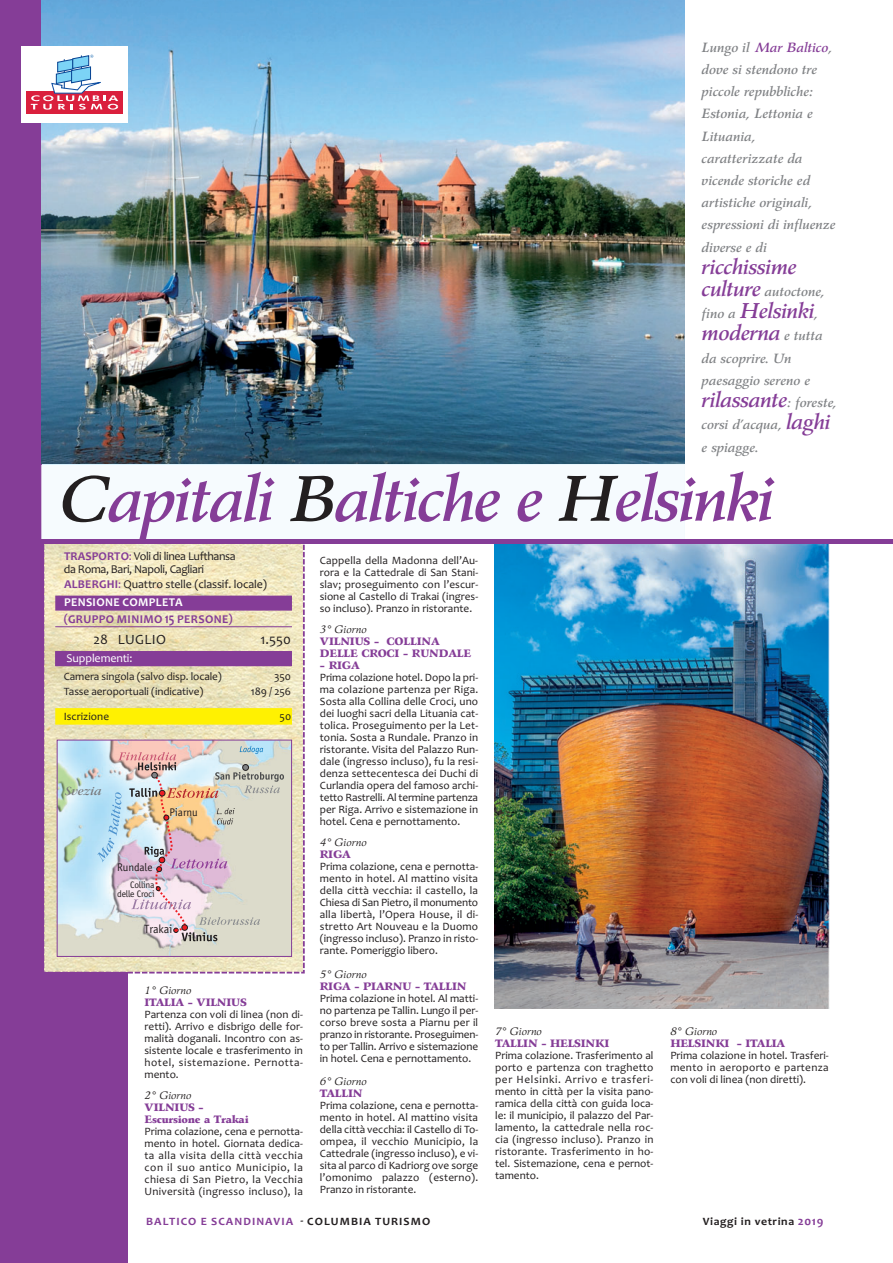
<style>
.page{position:relative;width:893px;height:1263px;background:#fff}
.page>*{position:absolute;margin:0;border:0;box-sizing:border-box;transform-origin:0 0}
.t1{font:italic 500 72px "AT Wile Roman";letter-spacing:-.035em;color:#853d97;scale:1.05 1}
.t2{font:italic 500 24px/22.2px "AT Wile Roman";letter-spacing:-.02em;color:#853d97;scale:1.05 1}
.t3{font:italic 500 15px/22.2px "AT Wile Roman";color:#808285;scale:1.05 1}
.t4{font:14.25px "Candara";letter-spacing:.03em;color:#231f20}
.t5{font:italic 13.05px "Garamond";color:#757679}
.t6{font:900 12px/12px "AT Wile Roman";letter-spacing:-.015em;color:#853d97;scale:1.05 1}
.t7{font:italic 12px "AT Wile Roman";color:#231f20;scale:1.05 1}
.t8{font:12px/13.5px "Candara";letter-spacing:-.03em;color:#231f20}
.t9{font:12px/18px "Candara";letter-spacing:-.01em;color:#231f20}
.t10{font:700 12px "Candara";letter-spacing:.03em;color:#853d97}
.t11{font:12px "Candara";letter-spacing:-.01em;color:#fff}
.t12{font:12px "Officina Sans";letter-spacing:-.01em;color:#231f20}
.t13{font:11.25px/12px "Candara";color:#231f20;text-align:justify}
.t14{font:700 11.25px "Candara";letter-spacing:.09em;color:#853d97;scale:1.05 1}
.t15{font:700 11.25px "Candara";letter-spacing:.05em;color:#231f20;scale:1.05 1}
.t16{font:11.1px "Officina Sans";letter-spacing:-.01em;color:#231f20}
.t17{font:9.45px/9.4px "Officina Sans";letter-spacing:-.025em;color:#231f20;text-align:right}
.s1{color:#853d97}
.s2{font-size:24px;color:#853d97}
.s3{font-size:15px;color:#808285}
.s4{color:#231f20}
.s5{font-weight:700;color:#853d97}
.s6{font-weight:700;color:#fff}
.s7{font-size:14.4px}
.s8{font-size:12px;color:#853d97}
</style>
<div class="page">
<div style="left:0;top:0;width:128px;height:1263px;background:#853d97"></div>
<img style="left:42px;top:1px;width:642px;height:462px">
<img style="left:495px;top:543px;width:334px;height:465px">
<hr style="left:41px;top:465px;width:1px;height:76px;background:#dccfe5">
<div style="left:42px;top:464px;width:642px;height:74px;background:#f6fbfe"></div>
<svg style="left:42px;top:538px;width:264px;height:436px;background:#d8cdbc"></svg>
<hr style="left:41px;top:539px;width:852px;height:4px;background:#853d97">
<div style="left:21px;top:46px;width:107px;height:77px;background:#fff"></div>
<div style="left:27px;top:91px;width:96px;height:23px;background:#da1f3d"></div>
<svg style="left:31px;top:54px;width:87px;height:56px"></svg>
<h3 class="t3" style="left:702px;top:38px;width:129px">Lungo il <span class="s1">Mar Baltico</span>, dove si stendono tre piccole repubbliche:<br>Estonia, Lettonia e<br>Lituania, caratterizzate da vicende storiche ed artistiche originali, espressioni di influenze diverse e di</h3>
<h2 class="t2" style="left:702px;top:258px;width:92px">ricchissime</h2>
<h3 class="t3" style="left:702px;top:282px;width:119px"><span class="s2">culture</span> autoctone,</h3>
<h2 class="t2" style="left:702px;top:302px;width:117px"><span class="s3">fino a</span> Helsinki<span class="s3">, </span>moderna <span class="s3">e tutta</span></h2>
<h3 class="t3" style="left:702px;top:348px;width:105px">da scoprire. Un paesaggio sereno e</h3>
<h2 class="t2" style="left:702px;top:391px;width:130px">rilassante<span class="s3">: foreste,</span></h2>
<h3 class="t3" style="left:702px;top:415px;width:124px">corsi d’acqua, <span class="s2">laghi </span>e spiagge.</h3>
<h1 class="t1" style="left:58px;top:471px;width:684px"><span class="s4">C</span>apitali <span class="s4">B</span>altiche e <span class="s4">H</span>elsinki</h1>
<p class="t8" style="left:64px;top:550px;width:173px"><span class="s5">TRASPORTO</span><span class="s1">:</span> Voli di linea Lufthansa da Roma, Bari, Napoli, Cagliari</p>
<p class="t9" style="left:64px;top:577px;width:204px"><span class="s5">ALBERGHI</span><span class="s1">:</span> Quattro stelle (classif. locale)<br><span class="s6">PENSIONE COMPLETA</span></p>
<p class="t10" style="left:64px;top:612px;width:170px">(GRUPPO MINIMO <span class="s7">15</span> PERSONE)</p>
<p class="t4" style="left:94px;top:634px;width:74px">28 LUGLIO</p>
<p class="t4" style="left:260px;top:634px;width:32px">1.550</p>
<p class="t11" style="left:66px;top:654px;width:68px">Supplementi:</p>
<p class="t13" style="left:64px;top:671px;width:160px">Camera singola (salvo disp. locale)</p>
<p class="t13" style="left:274px;top:671px;width:18px">350</p>
<p class="t13" style="left:64px;top:686px;width:141px">Tasse aeroportuali (indicative)</p>
<p class="t13" style="left:251px;top:686px;width:42px">189 / 256</p>
<p class="t13" style="left:64px;top:712px;width:47px">Iscrizione</p>
<p class="t13" style="left:279px;top:712px;width:13px">50</p>
<p class="t5" style="left:65px;top:784px;width:38px">Svezia</p>
<p class="t16" style="left:170px;top:806px;width:30px">Piarnu</p>
<p class="t16" style="left:117px;top:861px;width:37px">Rundale</p>
<p class="t17" style="left:117px;top:880px;width:39px">Collina delle Croci</p>
<p class="t12" style="left:144px;top:922px;width:30px">Trakai</p>
<p class="t7" style="left:145px;top:986px;width:46px">1° Giorno</p>
<p class="t6" style="left:145px;top:998px;width:99px">ITALIA - VILNIUS</p>
<p class="t13" style="left:145px;top:1010px;width:160px">Partenza con voli di linea (non di‐ retti). Arrivo e disbrigo delle for‐ malità doganali. Incontro con as‐ sistente locale e trasferimento in hotel, sistemazione. Pernotta‐ mento.</p>
<p class="t7" style="left:145px;top:1091px;width:46px">2° Giorno</p>
<p class="t6" style="left:145px;top:1103px;width:101px">VILNIUS -<br>Escursione a Trakai</p>
<p class="t13" style="left:145px;top:1127px;width:160px">Prima colazione, cena e pernotta‐ mento in hotel. Giornata dedica‐ ta alla visita della città vecchia con il suo antico Municipio, la chiesa di San Pietro, la Vecchia Università (ingresso incluso), la</p>
<p class="t13" style="left:320px;top:556px;width:160px">Cappella della Madonna dell’Au‐ rora e la Cattedrale di San Stani‐ slav; proseguimento con l’escur‐ sione al Castello di Trakai (ingres‐ so incluso). Pranzo in ristorante.</p>
<p class="t7" style="left:320px;top:625px;width:46px">3° Giorno</p>
<p class="t6" style="left:320px;top:637px;width:146px">VILNIUS - COLLINA<br>DELLE CROCI - RUNDALE</p>
<p class="t6" style="left:320px;top:661px;width:40px">- RIGA</p>
<p class="t13" style="left:320px;top:673px;width:160px">Prima colazione hotel. Dopo la pri‐ ma colazione partenza per Riga.<br>Sosta alla Collina delle Croci, uno dei luoghi sacri della Lituania cat‐ tolica. Proseguimento per la Let‐ tonia. Sosta a Rundale. Pranzo in ristorante. Visita del Palazzo Run‐ dale (ingresso incluso), fu la resi‐ denza settecentesca dei Duchi di Curlandia opera del famoso archi‐ tetto Rastrelli. Al termine partenza per Riga. Arrivo e sistemazione in hotel. Cena e pernottamento.</p>
<p class="t7" style="left:320px;top:838px;width:46px">4° Giorno</p>
<p class="t6" style="left:320px;top:850px;width:31px">RIGA</p>
<p class="t13" style="left:320px;top:862px;width:160px">Prima colazione, cena e pernotta‐ mento in hotel. Al mattino visita della città vecchia: il castello, la Chiesa di San Pietro, il monumento alla libertà, l’Opera House, il di‐ stretto Art Nouveau e la Duomo (ingresso incluso). Pranzo in risto‐ rante. Pomeriggio libero.</p>
<p class="t7" style="left:320px;top:970px;width:46px">5° Giorno</p>
<p class="t6" style="left:320px;top:982px;width:141px">RIGA - PIARNU - TALLIN</p>
<p class="t13" style="left:320px;top:994px;width:160px">Prima colazione in hotel. Al matti‐ no partenza pe Tallin. Lungo il per‐ corso breve sosta a Piarnu per il pranzo in ristorante. Proseguimen‐ to per Tallin. Arrivo e sistemazione in hotel. Cena e pernottamento.</p>
<p class="t7" style="left:320px;top:1076px;width:46px">6° Giorno</p>
<p class="t6" style="left:320px;top:1088px;width:42px">TALLIN</p>
<p class="t13" style="left:320px;top:1100px;width:160px">Prima colazione, cena e pernotta‐ mento in hotel. Al mattino visita della città vecchia: il Castello di To‐ ompea, il vecchio Municipio, la Cattedrale (ingresso incluso), e vi‐ sita al parco di Kadriorg ove sorge l’omonimo palazzo (esterno).<br>Pranzo in ristorante.</p>
<p class="t7" style="left:495px;top:1027px;width:46px">7° Giorno</p>
<p class="t6" style="left:495px;top:1039px;width:110px">TALLIN - HELSINKI</p>
<p class="t13" style="left:495px;top:1051px;width:160px">Prima colazione. Trasferimento al porto e partenza con traghetto per Helsinki. Arrivo e trasferi‐ mento in città per la visita pano‐ ramica della città con guida loca‐ le: il municipio, il palazzo del Par‐ lamento, la cattedrale nella roc‐ cia (ingresso incluso). Pranzo in ristorante. Trasferimento in ho‐ tel. Sistemazione, cena e pernot‐ tamento.</p>
<p class="t7" style="left:670px;top:1027px;width:46px">8° Giorno</p>
<p class="t6" style="left:670px;top:1039px;width:111px">HELSINKI - ITALIA</p>
<p class="t13" style="left:670px;top:1051px;width:160px">Prima colazione in hotel. Trasferi‐ mento in aeroporto e partenza con voli di linea (non diretti).</p>
<p class="t14" style="left:146px;top:1214px;width:272px">BALTICO E SCANDINAVIA <span class="s4">- COLUMBIA TURISMO</span></p>
<p class="t15" style="left:703px;top:1214px;width:116px">Viaggi in vetrina <span class="s8">2019</span></p>
</div>
